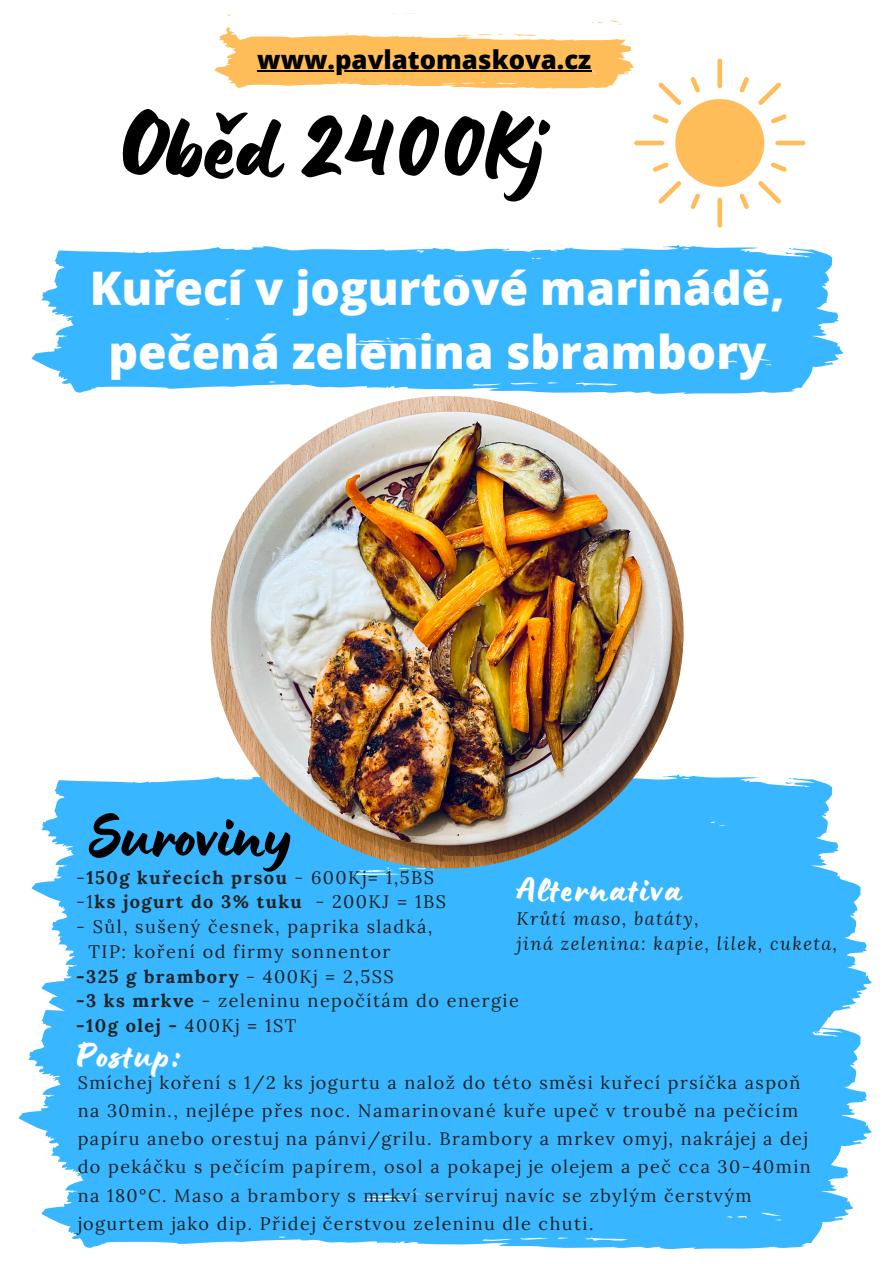
<style>
.page{position:relative;width:894px;height:1264px;background:#fff}
.page>*{position:absolute;margin:0;border:0;box-sizing:border-box;transform-origin:0 0}
.t1{font:106.2px "Lumios Brush";color:#000}
.t2{font:68.55px "Lumios Brush";color:#000}
.t3{font:800 46.2px/64.2px "Open Sans";color:#fff;text-align:center}
.t4{font:39.15px "Lumios Brush";letter-spacing:.05em;color:#fff}
.t5{font:800 25.8px "Open Sans";color:#000}
.t6{font:700 18.15px "Lora";letter-spacing:.08em;color:#222}
.t7{font:18.15px "Lora";letter-spacing:.08em;color:#222}
.t8{font:italic 18.15px "Lora";letter-spacing:.08em;color:#222}
.t9{font:18px/28.2px "Lora";letter-spacing:.08em;color:#222}
.s1{font-weight:400}
.s2{font-weight:700}
</style>
<div class="page">
<svg style="left:32px;top:774px;width:807px;height:120px;background:#4ebdfe"></svg>
<img style="left:211px;top:396px;width:472px;height:472px;border-radius:50%">
<svg style="left:32px;top:245px;width:810px;height:149px;background:#4ebeff"></svg>
<svg style="left:829px;top:1036px;width:42px;height:109px;fill:#38b6ff"></svg>
<div style="left:60px;top:874px;width:811px;height:144px;background:#38b6ff"></div>
<svg style="left:42px;top:1099px;width:810px;height:150px;background:#4bbdff"></svg>
<div style="left:19px;top:1004px;width:810px;height:150px;background:#38b6ff"></div>
<svg style="left:214px;top:13px;width:591px;height:214px"></svg>
<hr style="left:257px;top:70px;width:334px;height:2px;background:#000">
<p class="t5" style="left:257px;top:41px;width:335px">www.pavlatomaskova.cz</p>
<p class="t1" style="left:117px;top:111px;width:431px">Oběd 2400Kj</p>
<p class="t3" style="left:90px;top:255px;width:696px">Kuřecí v jogurtové marinádě, pečená zelenina sbrambory</p>
<p class="t2" style="left:89px;top:812px;width:205px">Suroviny</p>
<p class="t6" style="left:76px;top:865px;width:359px"><span class="s1">-</span>150g kuřecích prsou <span class="s1">- 600Kj= 1,5BS</span></p>
<p class="t6" style="left:76px;top:890px;width:371px"><span class="s1">-1</span>ks jogurt do 3% tuku <span class="s1">- 200KJ = 1BS</span></p>
<p class="t7" style="left:76px;top:914px;width:357px">- Sůl, sušený česnek, paprika sladká,</p>
<p class="t7" style="left:89px;top:939px;width:303px">TIP: koření od firmy sonnentor</p>
<p class="t6" style="left:76px;top:964px;width:319px">-325 g brambory <span class="s1">- 400Kj = 2,5SS</span></p>
<p class="t7" style="left:76px;top:989px;width:444px"><span class="s2">-3 ks mrkve</span> - zeleninu nepočítám do energie</p>
<p class="t6" style="left:76px;top:1013px;width:222px">-10g olej - <span class="s1">400Kj = 1ST</span></p>
<p class="t4" style="left:516px;top:876px;width:167px">Alternativa</p>
<p class="t8" style="left:516px;top:906px;width:184px">Krůtí maso, batáty,</p>
<p class="t8" style="left:516px;top:931px;width:322px">jiná zelenina: kapie, lilek, cuketa,</p>
<p class="t4" style="left:75px;top:1042px;width:107px">Postup:</p>
<p class="t9" style="left:78px;top:1068px;width:734px">Smíchej koření s 1/2 ks jogurtu a nalož do této směsi kuřecí prsíčka aspoň na 30min., nejlépe přes noc. Namarinované kuře upeč v troubě na pečícím papíru anebo orestuj na pánvi/grilu. Brambory a mrkev omyj, nakrájej a dej do pekáčku s pečícím papírem, osol a pokapej je olejem a peč cca 30-40min na 180°C. Maso a brambory s mrkví servíruj navíc se zbylým čerstvým jogurtem jako dip. Přidej čerstvou zeleninu dle chuti.</p>
</div>
